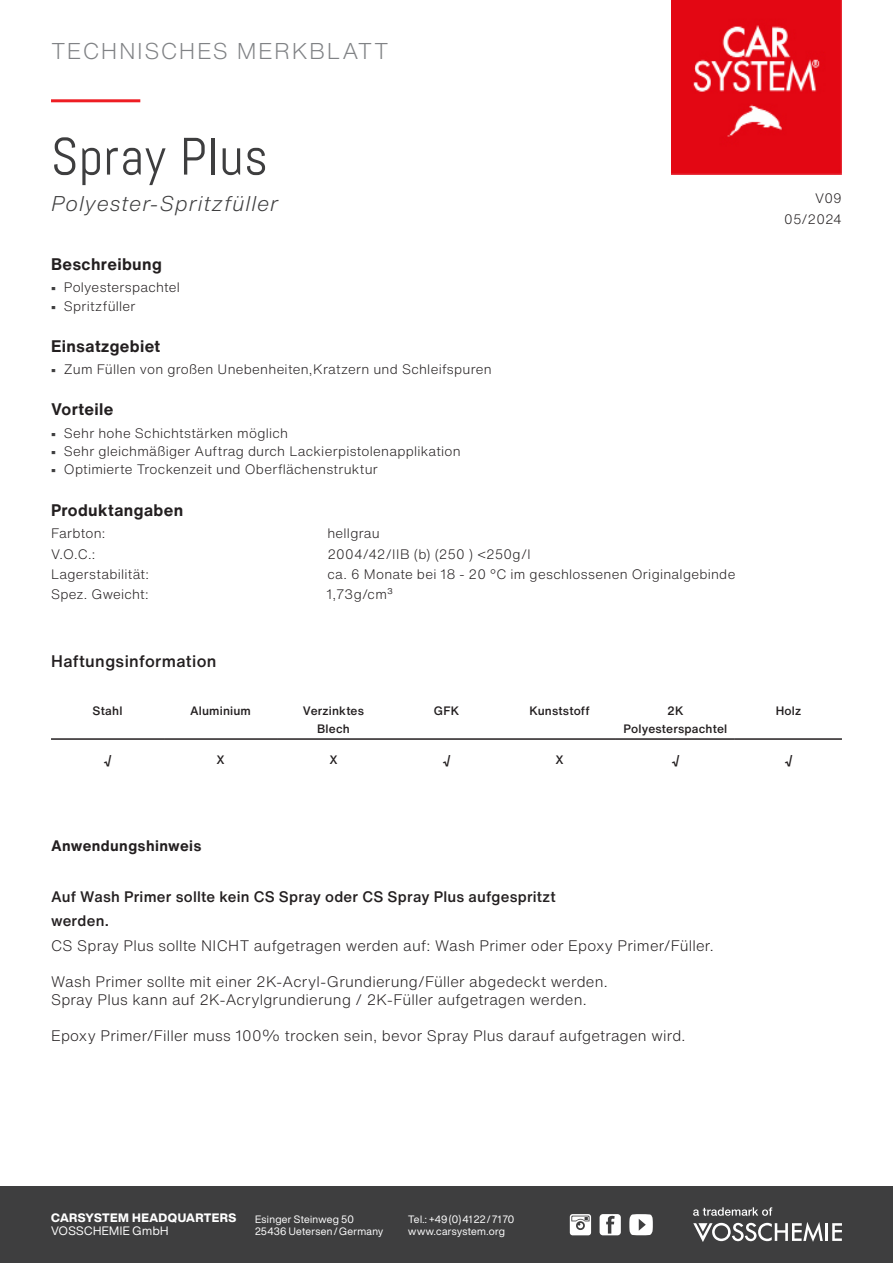
<style>
.page{position:relative;width:893px;height:1263px;background:#fff}
.page>*{position:absolute;margin:0;border:0;box-sizing:border-box;transform-origin:0 0}
.t1{font:52.5px "Abel";letter-spacing:.015em;color:#3e3e3f}
.t2{font:300 22.5px "Helvetica Now Text";letter-spacing:.065em;color:#808285}
.t3{font:italic 300 21px "Helvetica Now Text";letter-spacing:.045em;color:#3e3e3f}
.Subheadlines{font:700 16.5px "Helvetica Now Text";letter-spacing:.02em;color:#231f20}
.Subheadlines-2{font:500 16.5px "Helvetica Now Text";letter-spacing:.02em;color:#231f20}
.Aufzaehlung{font:300 15px/18px "Helvetica Now Text";letter-spacing:.015em;color:#231f20}
.Aufzaehlung-2{font:500 15px "Helvetica Now Text";letter-spacing:.015em;color:#231f20}
.Subheadlines-3{font:700 15px "Helvetica Now Text";letter-spacing:.025em;color:#231f20}
.Copy{font:300 13.5px/20.4px "Helvetica Now Text";letter-spacing:.02em;color:#231f20;text-align:right}
.Inhalt_Tabelle{font:500 12px "Helvetica Now Text";letter-spacing:.015em;color:#231f20}
.t4{font:800 12px "Helvetica Now Display";letter-spacing:.03em;color:#fff}
.t5{font:12px "Helvetica Now Display";letter-spacing:.04em;color:#fff}
.t6{font:10.5px/12px "Helvetica Now Display";letter-spacing:.03em;color:#fff}
.s1{font-weight:700;font-size:12px;color:#3e3e3f}
</style>
<div class="page">
<div style="left:0;top:1186px;width:893px;height:77px;background:#3e3e3f"></div>
<svg style="left:629px;top:1214px;width:24px;height:21px"></svg>
<svg style="left:600px;top:1214px;width:21px;height:21px"></svg>
<svg style="left:570px;top:1214px;width:21px;height:21px"></svg>
<hr style="left:51px;top:99px;width:89px;height:3px;background:#ee1d23">
<img style="left:672px;top:0;width:170px;height:174px">
<hr style="left:825px;top:1223px;width:3px;height:18px;background:#fff">
<svg style="left:832px;top:1223px;width:10px;height:18px"></svg>
<svg style="left:693px;top:1222px;width:130px;height:20px"></svg>
<svg style="left:693px;top:1207px;width:79px;height:9px"></svg>
<hr style="left:51px;top:738px;width:113px;height:2px;background:#231f20">
<hr style="left:164px;top:738px;width:113px;height:2px;background:#231f20">
<hr style="left:277px;top:738px;width:113px;height:2px;background:#231f20">
<hr style="left:390px;top:738px;width:113px;height:2px;background:#231f20">
<hr style="left:503px;top:738px;width:113px;height:2px;background:#231f20">
<hr style="left:616px;top:738px;width:119px;height:2px;background:#231f20">
<hr style="left:735px;top:738px;width:107px;height:2px;background:#231f20">
<h2 class="t2" style="left:51px;top:34px;width:339px">TECHNISCHES MERKBLATT</h2>
<h1 class="t1" style="left:51px;top:123px;width:218px">Spray Plus</h1>
<h3 class="t3" style="left:51px;top:188px;width:229px">Polyester-Spritzfüller</h3>
<p class="Copy" style="left:784px;top:188px;width:59px">V09<br>05/2024</p>
<p class="Subheadlines" style="left:51px;top:251px;width:112px">Beschreibung</p>
<p class="Copy" style="left:51px;top:277px;width:130px"><span class="s1">∙</span> Polyesterspachtel</p>
<p class="Copy" style="left:51px;top:295px;width:86px"><span class="s1">∙</span> Spritzfüller</p>
<p class="Subheadlines" style="left:51px;top:333px;width:111px">Einsatzgebiet</p>
<p class="Copy" style="left:51px;top:359px;width:442px"><span class="s1">∙</span> Zum Füllen von großen Unebenheiten,Kratzern und Schleifspuren</p>
<p class="Subheadlines" style="left:51px;top:397px;width:64px">Vorteile</p>
<p class="Copy" style="left:51px;top:422px;width:239px"><span class="s1">∙</span> Sehr hohe Schichtstärken möglich</p>
<p class="Copy" style="left:51px;top:441px;width:411px"><span class="s1">∙</span> Sehr gleichmäßiger Auftrag durch Lackierpistolenapplikation</p>
<p class="Copy" style="left:51px;top:459px;width:328px"><span class="s1">∙</span> Optimierte Trockenzeit und Oberflächenstruktur</p>
<p class="Subheadlines" style="left:51px;top:497px;width:134px">Produktangaben</p>
<p class="Copy" style="left:51px;top:523px;width:56px">Farbton:</p>
<p class="Copy" style="left:327px;top:523px;width:54px">hellgrau</p>
<p class="Copy" style="left:51px;top:543px;width:46px">V.O.C.:</p>
<p class="Copy" style="left:327px;top:543px;width:205px">2004/42/IIB (b) (250 ) &lt;250g/l</p>
<p class="Copy" style="left:51px;top:563px;width:100px">Lagerstabilität:</p>
<p class="Copy" style="left:327px;top:563px;width:409px">ca. 6 Monate bei 18 - 20 °C im geschlossenen Originalgebinde</p>
<p class="Copy" style="left:51px;top:584px;width:99px">Spez. Gweicht:</p>
<p class="Copy" style="left:326px;top:584px;width:68px">1,73g/cm³</p>
<p class="Subheadlines-2" style="left:51px;top:649px;width:167px">Haftungsinformation</p>
<p class="Inhalt_Tabelle" style="left:93px;top:702px;width:31px">Stahl</p>
<p class="Inhalt_Tabelle" style="left:190px;top:702px;width:63px">Aluminium</p>
<p class="Inhalt_Tabelle" style="left:303px;top:702px;width:63px">Verzinktes</p>
<p class="Inhalt_Tabelle" style="left:317px;top:720px;width:34px">Blech</p>
<p class="Inhalt_Tabelle" style="left:434px;top:702px;width:27px">GFK</p>
<p class="Inhalt_Tabelle" style="left:529px;top:702px;width:62px">Kunststoff</p>
<p class="Inhalt_Tabelle" style="left:667px;top:702px;width:18px">2K</p>
<p class="Inhalt_Tabelle" style="left:624px;top:720px;width:105px">Polyesterspachtel</p>
<p class="Inhalt_Tabelle" style="left:776px;top:702px;width:27px">Holz</p>
<p class="Inhalt_Tabelle" style="left:104px;top:750px;width:9px">√</p>
<p class="Inhalt_Tabelle" style="left:216px;top:750px;width:10px">X</p>
<p class="Inhalt_Tabelle" style="left:329px;top:750px;width:10px">X</p>
<p class="Inhalt_Tabelle" style="left:443px;top:750px;width:9px">√</p>
<p class="Inhalt_Tabelle" style="left:555px;top:750px;width:10px">X</p>
<p class="Inhalt_Tabelle" style="left:671px;top:750px;width:9px">√</p>
<p class="Inhalt_Tabelle" style="left:784px;top:750px;width:9px">√</p>
<p class="Subheadlines-3" style="left:51px;top:834px;width:152px">Anwendungshinweis</p>
<p class="Aufzaehlung-2" style="left:51px;top:885px;width:506px">Auf Wash Primer sollte kein CS Spray oder CS Spray Plus aufgespritzt</p>
<p class="Aufzaehlung-2" style="left:51px;top:910px;width:59px">werden.</p>
<p class="Aufzaehlung" style="left:51px;top:936px;width:664px">CS Spray Plus sollte NICHT aufgetragen werden auf: Wash Primer oder Epoxy Primer/Füller.</p>
<p class="Aufzaehlung" style="left:51px;top:972px;width:558px">Wash Primer sollte mit einer 2K-Acryl-Grundierung/Füller abgedeckt werden.<br>Spray Plus kann auf 2K-Acrylgrundierung / 2K-Füller aufgetragen werden.</p>
<p class="Aufzaehlung" style="left:51px;top:1026px;width:636px">Epoxy Primer/Filler muss 100% trocken sein, bevor Spray Plus darauf aufgetragen wird.</p>
<p class="t4" style="left:51px;top:1209px;width:187px">CARSYSTEM HEADQUARTERS</p>
<p class="t5" style="left:51px;top:1223px;width:119px">VOSSCHEMIE GmbH</p>
<p class="t6" style="left:255px;top:1213px;width:130px">Esinger Steinweg 50<br>25436 Uetersen / Germany</p>
<p class="t6" style="left:408px;top:1213px;width:108px">Tel.: +49 (0) 41 22 / 71 70 www.carsystem.org</p>
</div>
